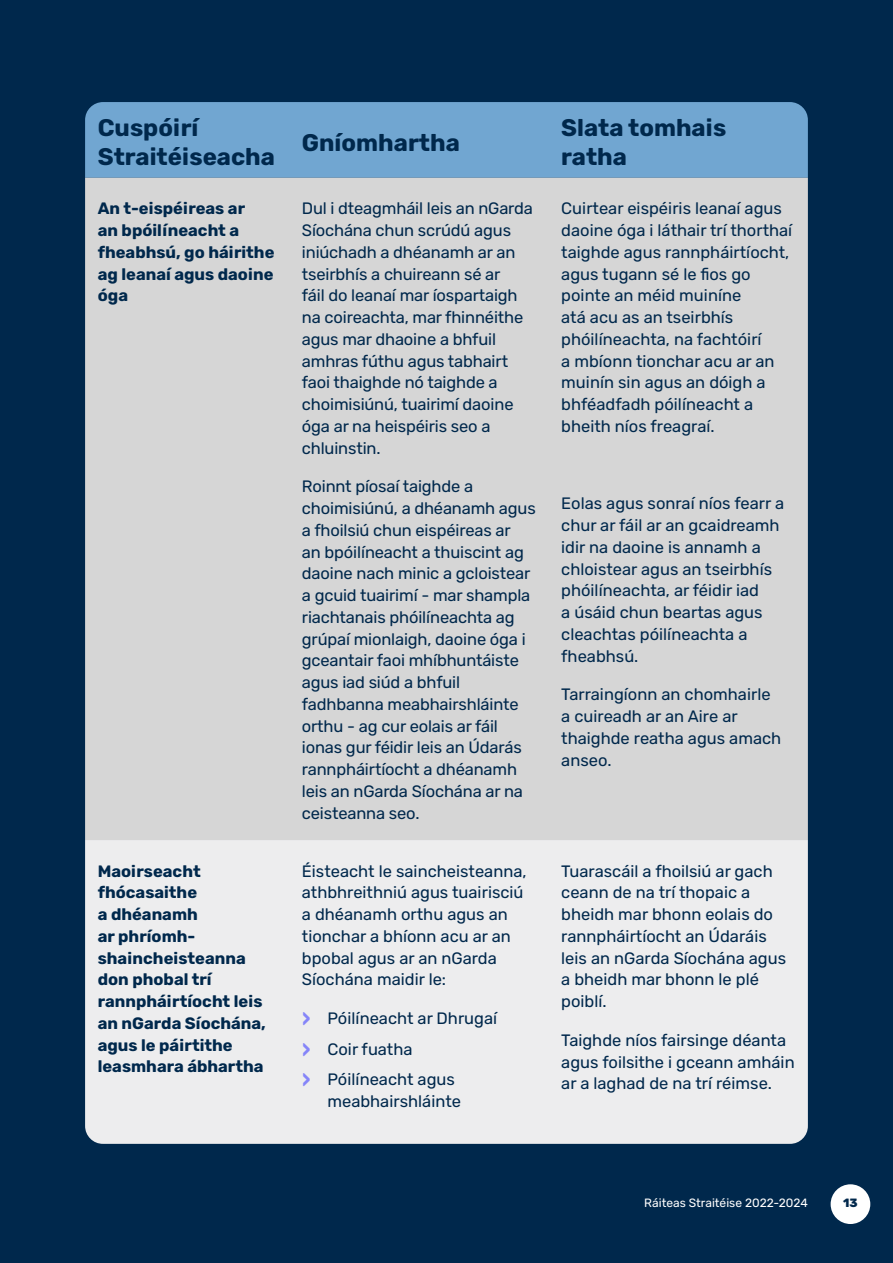
<style>
.page{position:relative;width:893px;height:1263px;background:#00284c}
.page>*{position:absolute;margin:0;border:0;box-sizing:border-box;transform-origin:0 0}
.t1{font:700 24px/28.8px "Rubik";color:#00284c}
.t2{font:16.5px/21.8px "Rubik";color:#00284c}
.t3{font:700 16.5px/21.8px "Rubik";color:#00284c}
.t4{font:12px "Rubik";color:#fff}
.t5{font:800 12px "Rubik";color:#00284c}
.s1{font-weight:600;font-size:25.5px;color:#8585f9}
</style>
<div class="page">
<div style="left:85px;top:102px;width:723px;height:76px;background:#71a6d1"></div>
<div style="left:85px;top:178px;width:723px;height:662px;background:#d6d6d6"></div>
<div style="left:85px;top:840px;width:723px;height:304px;background:#ededee"></div>
<div style="left:831px;top:1184px;width:39px;height:40px;background:#fff;border-radius:50%"></div>
<p class="t1" style="left:98px;top:114px;width:179px">Cuspóirí<br>Straitéiseacha</p>
<p class="t1" style="left:302px;top:128px;width:159px">Gníomhartha</p>
<p class="t3" style="left:98px;top:198px;width:178px">An t-eispéireas ar<br>an bpóilíneacht a fheabhsú, go háirithe ag leanaí agus daoine óga</p>
<p class="t2" style="left:302px;top:198px;width:233px">Dul i dteagmháil leis an nGarda<br>Síochána chun scrúdú agus iniúchadh a dhéanamh ar an tseirbhís a chuireann sé ar<br>fáil do leanaí mar íospartaigh na coireachta, mar fhinnéithe agus mar dhaoine a bhfuil amhras fúthu agus tabhairt faoi thaighde nó taighde a choimisiúnú, tuairimí daoine óga ar na heispéiris seo a chluinstin.</p>
<p class="t2" style="left:302px;top:476px;width:235px">Roinnt píosaí taighde a choimisiúnú, a dhéanamh agus a fhoilsiú chun eispéireas ar<br>an bpóilíneacht a thuiscint ag daoine nach minic a gcloistear a gcuid tuairimí - mar shampla riachtanais phóilíneachta ag grúpaí mionlaigh, daoine óga i gceantair faoi mhíbhuntáiste agus iad siúd a bhfuil fadhbanna meabhairshláinte orthu - ag cur eolais ar fáil ionas gur féidir leis an Údarás rannpháirtíocht a dhéanamh leis an nGarda Síochána ar na ceisteanna seo.</p>
<p class="t3" style="left:98px;top:860px;width:170px">Maoirseacht fhócasaithe<br>a dhéanamh<br>ar phríomh&shy;shaincheisteanna don phobal trí rannpháirtíocht leis an nGarda Síochána, agus le páirtithe leasmhara ábhartha</p>
<p class="t2" style="left:302px;top:860px;width:226px">Éisteacht le saincheisteanna, athbhreithniú agus tuairisciú a dhéanamh orthu agus an tionchar a bhíonn acu ar an bpobal agus ar an nGarda<br>Síochána maidir le:</p>
<p class="t2" style="left:302px;top:1004px;width:197px;line-height:30.3px"><span class="s1">›</span> Póilíneacht ar Dhrugaí <span class="s1">›</span> Coir fuatha<br><span class="s1">›</span> Póilíneacht agus</p>
<p class="t2" style="left:327px;top:1090px;width:135px">meabhairshláinte</p>
<p class="t1" style="left:561px;top:114px;width:167px">Slata tomhais ratha</p>
<p class="t2" style="left:561px;top:198px;width:232px">Cuirtear eispéiris leanaí agus daoine óga i láthair trí thorthaí taighde agus rannpháirtíocht, agus tugann sé le fios go pointe an méid muiníne<br>atá acu as an tseirbhís phóilíneachta, na fachtóirí<br>a mbíonn tionchar acu ar an muinín sin agus an dóigh a bhféadfadh póilíneacht a bheith níos freagraí.</p>
<p class="t2" style="left:561px;top:493px;width:224px">Eolas agus sonraí níos fearr a chur ar fáil ar an gcaidreamh idir na daoine is annamh a chloistear agus an tseirbhís phóilíneachta, ar féidir iad<br>a úsáid chun beartas agus cleachtas póilíneachta a fheabhsú.</p>
<p class="t2" style="left:561px;top:684px;width:222px">Tarraingíonn an chomhairle a cuireadh ar an Aire ar thaighde reatha agus amach anseo.</p>
<p class="t2" style="left:561px;top:860px;width:226px">Tuarascáil a fhoilsiú ar gach ceann de na trí thopaic a bheidh mar bhonn eolais do rannpháirtíocht an Údaráis leis an nGarda Síochána agus a bheidh mar bhonn le plé poiblí.</p>
<p class="t2" style="left:561px;top:1030px;width:235px">Taighde níos fairsinge déanta agus foilsithe i gceann amháin ar a laghad de na trí réimse.</p>
<p class="t4" style="left:644px;top:1196px;width:165px">Ráiteas Straitéise 2022-2024</p>
<p class="t5" style="left:843px;top:1196px;width:16px">13</p>
</div>
